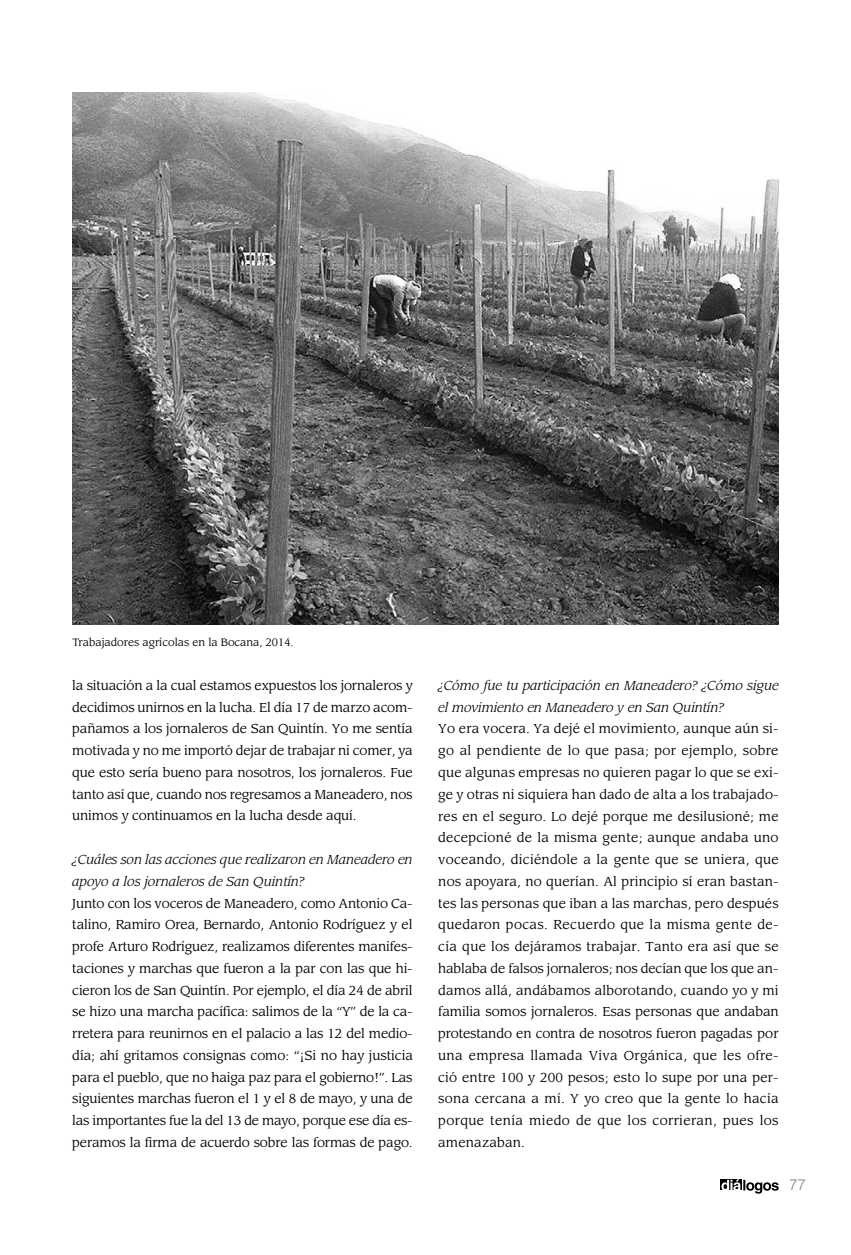
<style>
.page{position:relative;width:851px;height:1255px;background:#fff}
.page>*{position:absolute;margin:0;border:0;box-sizing:border-box;transform-origin:0 0}
.t1{font:300 15px "Helvetica";color:#808285}
.t2{font:12.75px/21.8px "Leawood";letter-spacing:-.01em;color:#000;text-align:justify}
.t3{font:italic 12.75px/21.8px "Leawood";color:#000}
.t4{font:10.5px "Leawood";color:#000}
</style>
<div class="page">
<div style="left:720px;top:1179px;width:21px;height:11px;background:#000"></div>
<svg style="left:721px;top:1179px;width:57px;height:14px"></svg>
<img style="left:72px;top:92px;width:706px;height:532px">
<p class="t4" style="left:72px;top:635px;width:223px">Trabajadores agrícolas en la Bocana, 2014.</p>
<p class="t2" style="left:72px;top:674px;width:342px">la situación a la cual estamos expuestos los jornaleros y decidimos unirnos en la lucha. El día 17 de marzo acom&shy;pañamos a los jornaleros de San Quintín. Yo me sentía motivada y no me importó dejar de trabajar ni comer, ya que esto sería bueno para nosotros, los jornaleros. Fue tanto así que, cuando nos regresamos a Maneadero, nos unimos y continuamos en la lucha desde aquí.</p>
<p class="t3" style="left:72px;top:848px;width:342px">¿Cuáles son las acciones que realizaron en Maneadero en apoyo a los jornaleros de San Quintín?</p>
<p class="t2" style="left:72px;top:892px;width:342px">Junto con los voceros de Maneadero, como Antonio Ca&shy;talino, Ramiro Orea, Bernardo, Antonio Rodríguez y el profe Arturo Rodríguez, realizamos diferentes manifes&shy;taciones y marchas que fueron a la par con las que hi&shy;cieron los de San Quintín. Por ejemplo, el día 24 de abril se hizo una marcha pacífica: salimos de la “Y” de la ca&shy;rretera para reunirnos en el palacio a las 12 del medio&shy;día; ahí gritamos consignas como: “¡Si no hay justicia para el pueblo, que no haiga paz para el gobierno!”. Las siguientes marchas fueron el 1 y el 8 de mayo, y una de las importantes fue la del 13 de mayo, porque ese día es&shy;peramos la firma de acuerdo sobre las formas de pago.</p>
<p class="t3" style="left:438px;top:674px;width:342px">¿Cómo fue tu participación en Maneadero? ¿Cómo sigue el movimiento en Maneadero y en San Quintín?</p>
<p class="t2" style="left:438px;top:718px;width:342px">Yo era vocera. Ya dejé el movimiento, aunque aún si&shy;go al pendiente de lo que pasa; por ejemplo, sobre que algunas empresas no quieren pagar lo que se exi&shy;ge y otras ni siquiera han dado de alta a los trabajado&shy;res en el seguro. Lo dejé porque me desilusioné; me decepcioné de la misma gente; aunque andaba uno voceando, diciéndole a la gente que se uniera, que nos apoyara, no querían. Al principio sí eran bastan&shy;tes las personas que iban a las marchas, pero después quedaron pocas. Recuerdo que la misma gente de&shy;cía que los dejáramos trabajar. Tanto era así que se hablaba de falsos jornaleros; nos decían que los que an&shy;damos allá, andábamos alborotando, cuando yo y mi familia somos jornaleros. Esas personas que andaban protestando en contra de nosotros fueron pagadas por una empresa llamada Viva Orgánica, que les ofre&shy;ció entre 100 y 200 pesos; esto lo supe por una per&shy;sona cercana a mí. Y yo creo que la gente lo hacía porque tenía miedo de que los corrieran, pues los amenazaban.</p>
<p class="t1" style="left:789px;top:1172px;width:18px">77</p>
</div>
